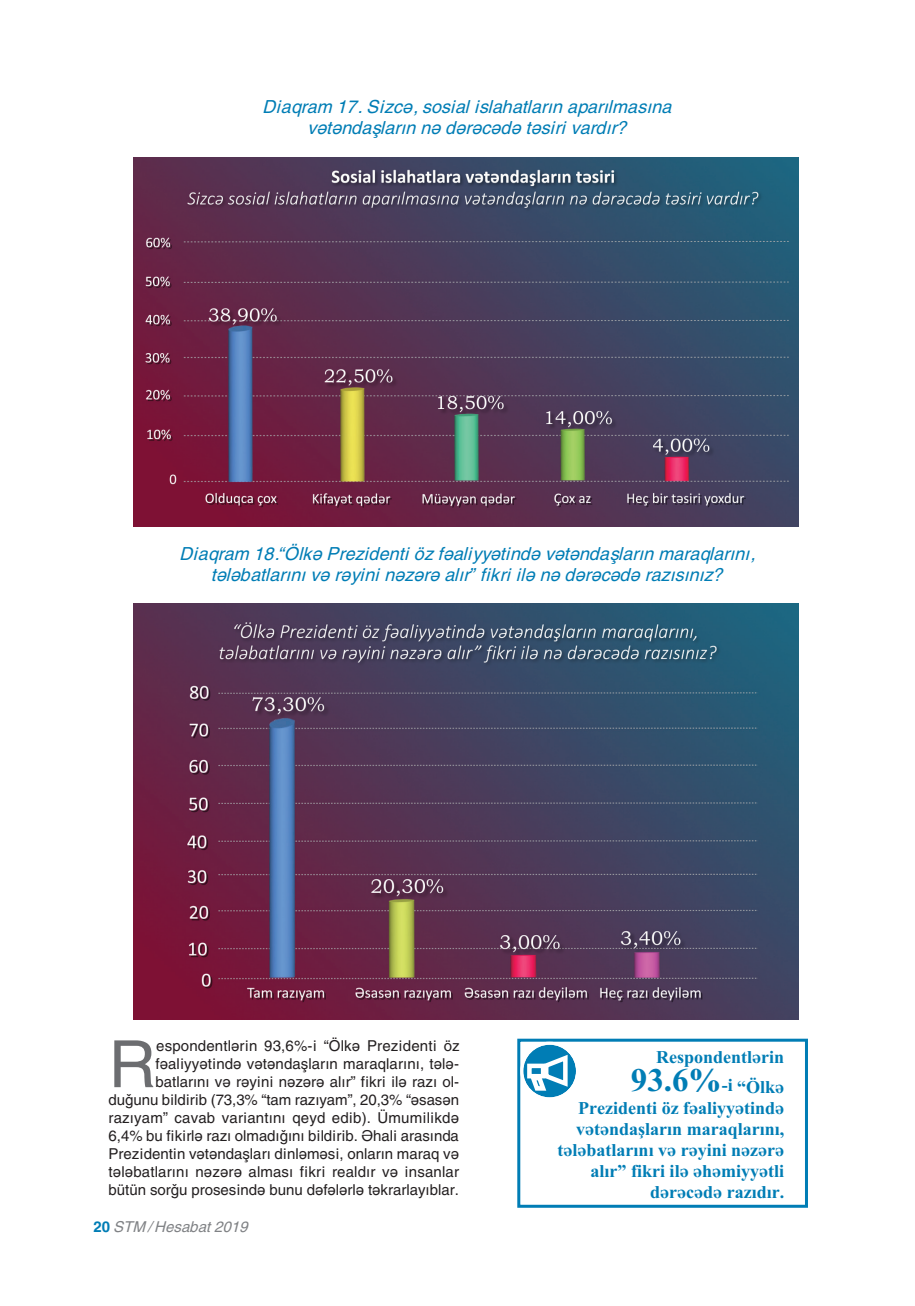
<style>
.page{position:relative;width:915px;height:1306px;background:#fff}
.page>*{position:absolute;margin:0;border:0;box-sizing:border-box;transform-origin:0 0}
.t1{font:65.1px "N Lat Helv";color:#6c6d70}
.t2{font:italic 18px/21px "N Lat Helv";color:#007db5;text-align:center}
.t3{font:700 18px/21px "N Lat Times";color:#007db5;text-align:right}
.t4{font:15px/18px "N Lat Helv";color:#231f20;text-align:right}
.t5{font:italic 15px "N Lat Helv";color:#808285}
.s1{font-weight:700;font-style:normal;color:#007db5}
.s2{font-size:33px}
</style>
<div class="page">
<img style="left:134px;top:157px;width:664px;height:370px">
<img style="left:134px;top:604px;width:664px;height:415px">
<div style="left:517px;top:1038px;width:290px;height:169px;border:3px solid #007db5"></div>
<svg style="left:520px;top:1041px;width:58px;height:59px"></svg>
<div style="left:527px;top:1063px;width:18px;height:15px;border:4px solid #fff"></div>
<p class="t2" style="left:264px;top:96px;width:410px">Диаграм 17. Сизъя, сосиал ислащатларын апарылмасына вятяндашларын ня дяряъядя тясири вардыр?</p>
<p class="t2" style="left:181px;top:543px;width:576px">Диаграм 18.“Юлкя Президенти юз фяалиййятиндя вятяндашларын марагларыны, тялябатларыны вя ряйини нязяря алыр” фикри иля ня дяряъядя разысыныз?</p>
<p class="t4" style="left:109px;top:1036px;width:352px">еспондентлярин 93,6%-и “Юлкя Президенти юз фяалиййятиндя вятяндашларын марагларыны, тяля&shy;батларыны вя ряйини нязяря алыр” фикри иля разы ол&shy;дуьуну билдириб (73,3% “там разыйам”, 20,3% “ясасян разыйам” ъаваб вариантыны гейд едиб). Цмумиликдя 6,4% бу фикирля разы олмадыьыны билдириб. Ящали арасында Президентин вятяндашлары динлямяси, онларын мараг вя тялябатларыны нязяря алмасы фикри реалдыр вя инсанлар бцтцн сорьу просесиндя буну дяфялярля тякрарлайыблар.</p>
<h1 class="t1" style="left:109px;top:1026px;width:49px">Р</h1>
<p class="t5" style="left:94px;top:1217px;width:157px"><span class="s1">20</span> СТМ / Щесабат 2019</p>
<p class="t3" style="left:630px;top:1041px;width:155px;line-height:30px">Респондентлярин<br><span class="s2">93.6%</span>-и “Юлкя</p>
<p class="t3" style="left:557px;top:1097px;width:228px">Президенти юз фяалиййятиндя вятяндашларын марагларыны, тялябатларыны вя ряйини нязяря алыр” фикри иля ящямиййятли дяряъядя разыдыр.</p>
</div>
